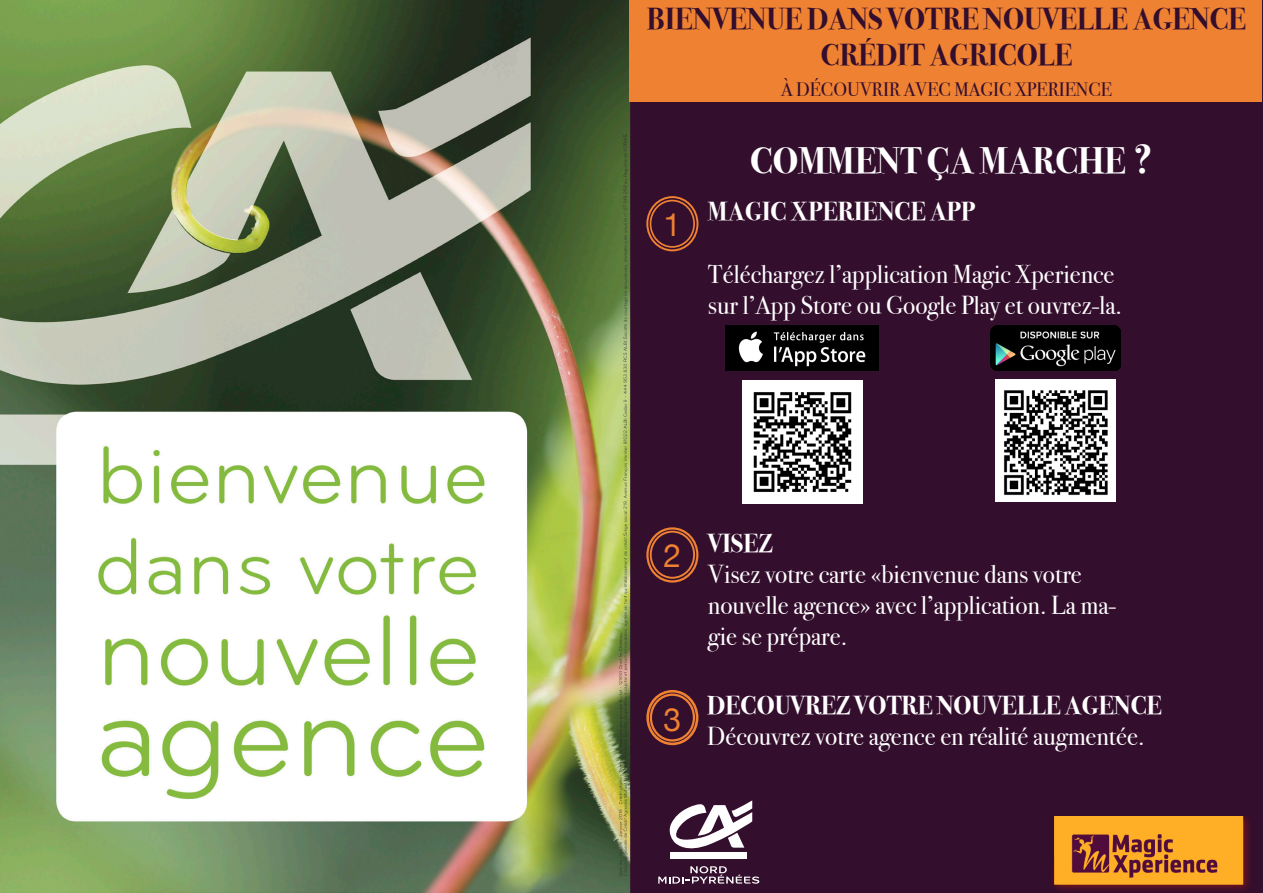
<style>
.page{position:relative;width:1263px;height:893px;background:#fff}
.page>*{position:absolute;margin:0;border:0;box-sizing:border-box;transform-origin:0 0}
.t1{font:700 36.75px "Bodoni Svty Two OSITCTT";color:#fff}
.t2{font:32.4px "Helvetica Neue";color:#ee8132}
.t3{font:31.95px "Helvetica Neue";color:#ee8132}
.t4{font:700 30.3px "Bodoni Svty Two OSITCTT";color:#340e2d}
.t5{font:25.95px/31.2px "Bodoni Svty Two OSITCTT";color:#fff}
.t6{font:700 25.95px "Bodoni Svty Two OSITCTT";color:#fff}
.t7{font:19.5px "Bodoni Svty Two OSITCTT";color:#340e2d}
.s1{font-size:41.1px}
</style>
<div class="page">
<img style="left:0;top:0;width:630px;height:893px">
<div style="left:630px;top:0;width:633px;height:893px;background:#340e2d"></div>
<img style="left:725px;top:326px;width:154px;height:45px">
<img style="left:991px;top:326px;width:129px;height:45px">
<img style="left:995px;top:379px;width:120px;height:123px">
<img style="left:742px;top:381px;width:120px;height:122px">
<div style="left:650px;top:200px;width:45px;height:48px;border:2px solid #ee8132;border-radius:50%"></div>
<div style="left:646px;top:196px;width:52px;height:55px;border:2px solid #ee8132;border-radius:50%"></div>
<div style="left:650px;top:531px;width:45px;height:48px;border:2px solid #ee8132;border-radius:50%"></div>
<div style="left:646px;top:527px;width:52px;height:56px;border:2px solid #ee8132;border-radius:50%"></div>
<div style="left:650px;top:693px;width:45px;height:49px;border:2px solid #ee8132;border-radius:50%"></div>
<div style="left:646px;top:690px;width:52px;height:55px;border:3px solid #ee8132;border-radius:50%"></div>
<svg style="left:658px;top:866px;width:101px;height:18px;background:#62445c"></svg>
<div style="left:670px;top:852px;width:77px;height:7px;background:#fff"></div>
<svg style="left:667px;top:800px;width:85px;height:53px"></svg>
<img style="left:1048px;top:816px;width:206px;height:77px">
<div style="left:629px;top:0;width:633px;height:101px;background:#ee8132"></div>
<p class="t4" style="left:647px;top:1px;width:601px">BIENVENUE DANS VOTRE NOUVELLE AGENCE</p>
<p class="t4" style="left:821px;top:37px;width:253px">CRÉDIT AGRICOLE</p>
<p class="t7" style="left:781px;top:78px;width:332px">À DÉCOUVRIR AVEC MAGIC XPERIENCE</p>
<p class="t3" style="left:664px;top:202px;width:19px">1</p>
<p class="t1" style="left:750px;top:139px;width:404px">COMMENT ÇA MARCHE <span class="s1">?</span></p>
<p class="t6" style="left:708px;top:196px;width:269px">MAGIC XPERIENCE APP</p>
<p class="t5" style="left:708px;top:258px;width:416px">Téléchargez l’application Magic Xperience sur l’App Store ou Google Play et ouvrez-la.</p>
<p class="t2" style="left:664px;top:532px;width:19px">2</p>
<p class="t2" style="left:664px;top:696px;width:19px">3</p>
<p class="t6" style="left:708px;top:528px;width:66px">VISEZ</p>
<p class="t5" style="left:708px;top:558px;width:410px">Visez votre carte «bienvenue dans votre nouvelle agence» avec l’application. La ma&shy;gie se prépare.</p>
<p class="t6" style="left:707px;top:690px;width:456px">DECOUVREZ VOTRE NOUVELLE AGENCE</p>
<p class="t5" style="left:707px;top:721px;width:439px">Découvrez votre agence en réalité augmentée.</p>
</div>
